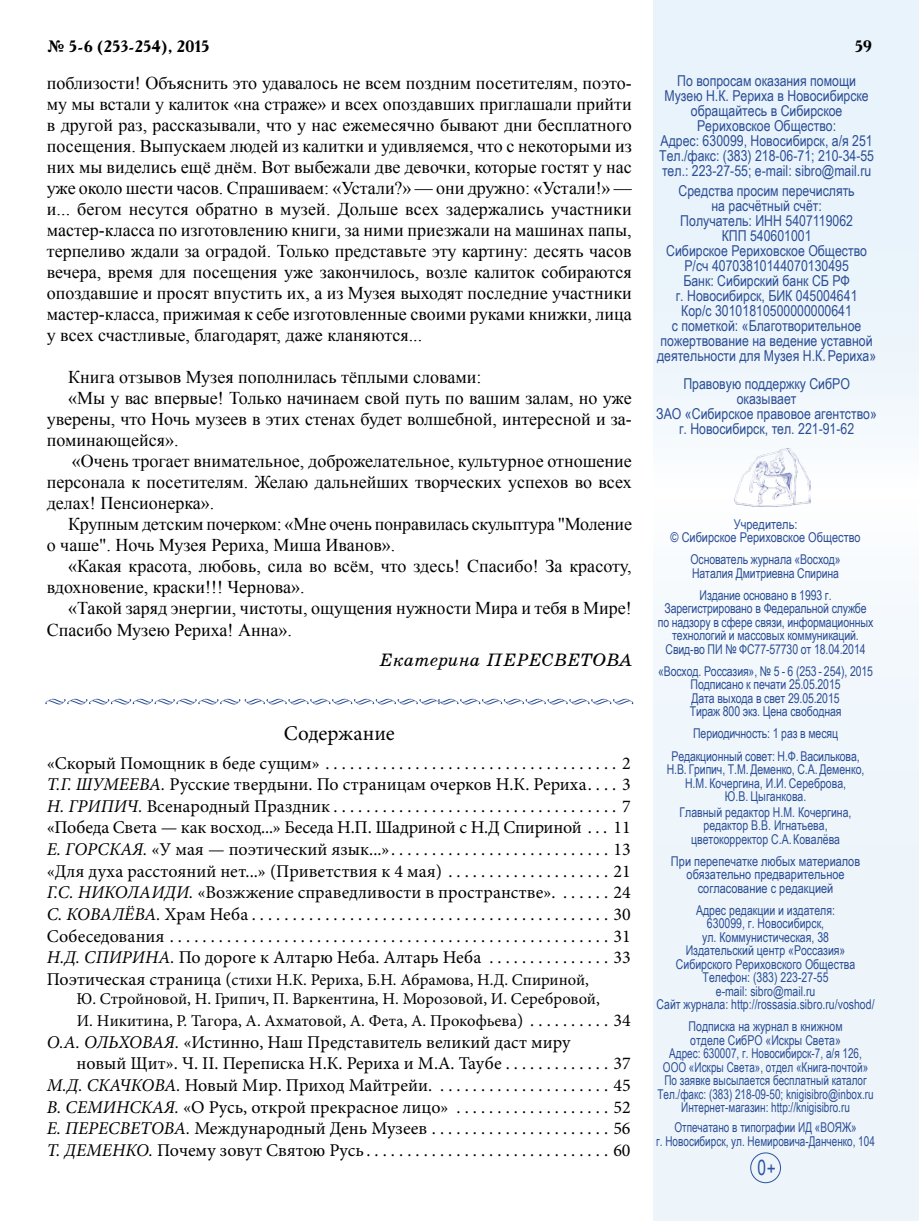
<style>
.page{position:relative;width:919px;height:1221px;background:#fff}
.page>*{position:absolute;margin:0;border:0;box-sizing:border-box;transform-origin:0 0}
.t1{font:21px "Minion Pro";color:#000}
.t2{font:21px "Arial Narrow";color:#2b52a0;scale:.9 1}
.t3{font:18px/21px "Times New Roman";color:#000;text-align:justify}
.t4{font:18px/21.6px "Minion Pro";color:#000;text-align:justify}
.t5{font:italic 18px "School";color:#000}
.t6{font:16.5px/19.8px "Minion Pro";color:#000}
.t7{font:700 16.5px "Academy C";color:#000}
.t8{font:15px/15px "Arial Narrow";color:#2b4e95;text-align:center}
.t9{font:13.5px/13.5px "Arial Narrow";color:#2b4e95;text-align:center;scale:.95 1}
.t10{font:13.5px/13.5px "Arial Narrow";color:#2b4e95;text-align:center}
.t11{font:13.5px/13.5px "Arial Narrow";color:#2b4e95;text-align:center;scale:.9 1}
.s1{font-style:italic}
.s2{font-size:18px}
</style>
<div class="page">
<div style="left:653px;top:0;width:265px;height:1220px;background:#edf5fb"></div>
<img style="left:733px;top:448px;width:77px;height:59px">
<div style="left:750px;top:1152px;width:30px;height:30px;border:1px solid #2b52a0;border-radius:50%"></div>
<svg style="left:45px;top:698px;width:588px;height:6px"></svg>
<p class="t7" style="left:47px;top:35px;width:164px">№ 5-6 (253-254), 2015</p>
<p class="t7" style="left:854px;top:35px;width:19px">59</p>
<p class="t3" style="left:47px;top:72px;width:586px">поблизости! Объяснить это удавалось не всем поздним посетителям, поэто&shy;му мы встали у калиток «на страже» и всех опоздавших приглашали прийти в другой раз, рассказывали, что у нас ежемесячно бывают дни бесплатного посещения. Выпускаем людей из калитки и удивляемся, что с некоторыми из них мы виделись ещё днём. Вот выбежали две девочки, которые гостят у нас уже около шести часов. Спрашиваем: «Устали?» — они дружно: «Устали!» — и... бегом несутся обратно в музей. Дольше всех задержались участники мастер-класса по изготовлению книги, за ними приезжали на машинах папы, терпеливо ждали за оградой. Только представьте эту картину: десять часов вечера, время для посещения уже закончилось, возле калиток собираются опоздавшие и просят впустить их, а из Музея выходят последние участники мастер-класса, прижимая к себе изготовленные своими руками книжки, лица у всех счастливые, благодарят, даже кланяются...</p>
<p class="t3" style="left:68px;top:366px;width:415px">Книга отзывов Музея пополнилась тёплыми словами:</p>
<p class="t3" style="left:68px;top:387px;width:565px">«Мы у вас впервые! Только начинаем свой путь по вашим залам, но уже</p>
<p class="t3" style="left:47px;top:408px;width:586px">уверены, что Ночь музеев в этих стенах будет волшебной, интересной и за-</p>
<p class="t3" style="left:47px;top:429px;width:133px">поминающейся».</p>
<p class="t3" style="left:72px;top:450px;width:561px">«Очень трогает внимательное, доброжелательное, культурное отношение</p>
<p class="t3" style="left:47px;top:471px;width:586px">персонала к посетителям. Желаю дальнейших творческих успехов во всех</p>
<p class="t3" style="left:47px;top:492px;width:169px">делах! Пенсионерка».</p>
<p class="t3" style="left:68px;top:513px;width:565px">Крупным детским почерком: «Мне очень понравилась скульптура "Моление</p>
<p class="t3" style="left:47px;top:534px;width:350px">о чаше". Ночь Музея Рериха, Миша Иванов».</p>
<p class="t3" style="left:68px;top:555px;width:565px">«Какая красота, любовь, сила во всём, что здесь! Спасибо! За красоту,</p>
<p class="t3" style="left:47px;top:576px;width:259px">вдохновение, краски!!! Чернова».</p>
<p class="t3" style="left:68px;top:597px;width:565px">«Такой заряд энергии, чистоты, ощущения нужности Мира и тебя в Мире!</p>
<p class="t3" style="left:47px;top:618px;width:246px">Спасибо Музею Рериха! Анна».</p>
<p class="t5" style="left:379px;top:649px;width:254px">Екатерина ПЕРЕСВЕТОВА</p>
<p class="t8" style="left:659px;top:73px;width:216px">По вопросам оказания помощи<br>Музею Н.К. Рериха в Новосибирске обращайтесь в Сибирское<br>Рериховское Общество:<br>Адрес: 630099, Новосибирск, а/я 251<br>Тел./факс: (383) 218-06-71; 210-34-55 тел.: 223-27-55; e-mail: sibro@mail.ru</p>
<p class="t8" style="left:657px;top:182px;width:221px">Средства просим перечислять<br>на расчётный счёт:<br>Получатель: ИНН 5407119062<br>КПП 540601001<br>Сибирское Рериховское Общество<br>Р/сч 40703810144070130495<br>Банк: Сибирский банк СБ РФ<br>г. Новосибирск, БИК 045004641<br>Кор/с 30101810500000000641<br>с пометкой: «Благотворительное пожертвование на ведение уставной деятельности для Музея Н.К.Рериха»</p>
<p class="t8" style="left:656px;top:375px;width:222px">Правовую поддержку СибРО оказывает<br>ЗАО «Сибирское правовое агентство» г. Новосибирск, тел. 221-91-62</p>
<p class="t10" style="left:670px;top:517px;width:192px">Учредитель:<br>© Сибирское Рериховское Общество</p>
<p class="t9" style="left:690px;top:552px;width:160px;text-align:left">Основатель журнала «Восход»<br>Наталия Дмитриевна Спирина</p>
<p class="t9" style="left:657px;top:588px;width:228px">Издание основано в 1993 г.<br>Зарегистрировано в Федеральной службе по надзору в сфере связи, информационных технологий и массовых коммуникаций.<br>Свид-во ПИ № ФС77-57730 от 18.04.2014</p>
<p class="t9" style="left:658px;top:664px;width:228px">«Восход. Россазия», № 5 - 6 (253 - 254), 2015<br>Подписано к печати 25.05.2015<br>Дата выхода в свет 29.05.2015<br>Тираж 800 экз. Цена свободная</p>
<p class="t9" style="left:671px;top:722px;width:199px;line-height:22px">Периодичность: 1 раз в месяц<br>Редакционный совет: Н.Ф. Василькова,</p>
<p class="t9" style="left:666px;top:762px;width:210px">Н.В. Грипич, Т.М. Деменко, С.А. Деменко,<br>Н.М. Кочергина, И.И. Сереброва,<br>Ю.В. Цыганкова.</p>
<p class="t9" style="left:679px;top:804px;width:182px">Главный редактор Н.М. Кочергина, редактор В.В. Игнатьева, цветокорректор С.А. Ковалёва</p>
<p class="t10" style="left:671px;top:853px;width:191px">При перепечатке любых материалов обязательно предварительное согласование с редакцией</p>
<p class="t9" style="left:656px;top:902px;width:231px">Адрес редакции и издателя:<br>630099, г. Новосибирск,<br>ул. Коммунистическая, 38<br>Издательский центр «Россазия»<br>Сибирского Рериховского Общества<br>Телефон: (383) 223-27-55<br>e-mail: sibro@mail.ru<br>Сайт журнала: http://rossasia.sibro.ru/voshod/</p>
<p class="t9" style="left:657px;top:1019px;width:229px">Подписка на журнал в книжном<br>отделе СибРО «Искры Света»<br>Адрес: 630007, г. Новосибирск-7, а/я 126, ООО «Искры Света», отдел «Книга-почтой» По заявке высылается бесплатный каталог Тел./факс: (383) 218-09-50; knigisibro@inbox.ru Интернет-магазин: http://knigisibro.ru</p>
<p class="t11" style="left:656px;top:1120px;width:244px">Отпечатано в типографии ИД «ВОЯЖ»<br>г. Новосибирск, ул. Немировича-Данченко, 104</p>
<p class="t1" style="left:284px;top:718px;width:113px">Содержание</p>
<p class="t4" style="left:47px;top:752px;width:585px">«Скорый Помощник в беде сущим» . . . . . . . . . . . . . . . . . . . . . . . . . . . . . . . . . . . . 2<br><span class="s1">Т.Г. ШУМЕЕВА.</span> Русские твердыни. По страницам очерков Н.К. Рериха . . . . 3<br><span class="s1">Н. ГРИПИЧ.</span> Всенародный Праздник . . . . . . . . . . . . . . . . . . . . . . . . . . . . . . . . . . . 7 «Победа Света — как восход... » Беседа Н.П. Шадриной с Н.Д Спириной . . . 11<br><span class="s1">Е. ГОРСКАЯ.</span> «У мая — поэтический язык... » . . . . . . . . . . . . . . . . . . . . . . . . . . . 13 «Для духа расстояний нет... » (Приветствия к 4 мая) . . . . . . . . . . . . . . . . . . . . 21<br><span class="s1">Г.С. НИКОЛАИДИ.</span> «Возжжение справедливости в пространстве». . . . . . . 24<br><span class="s1">С. КОВАЛЁВА.</span> Храм Неба . . . . . . . . . . . . . . . . . . . . . . . . . . . . . . . . . . . . . . . . . . . . 30<br>Собеседования . . . . . . . . . . . . . . . . . . . . . . . . . . . . . . . . . . . . . . . . . . . . . . . . . . . . . . 31<br><span class="s1">Н.Д. СПИРИНА.</span> По дороге к Алтарю Неба. Алтарь Неба . . . . . . . . . . . . . . . 33</p>
<p class="t6" style="left:77px;top:969px;width:525px;text-indent:-30px"><span class="s2">Поэтическая страница (</span>стихи Н.К. Рериха, Б.Н. Абрамова, Н.Д. Спириной,<br>Ю. Стройновой, Н. Грипич, П. Варкентина, Н. Морозовой, И. Серебровой,</p>
<p class="t6" style="left:77px;top:1010px;width:555px">И. Никитина, Р. Тагора, А. Ахматовой, А. Фета, А. Прокофьева<span class="s2">) . . . . . . . . . . 34</span></p>
<p class="t4" style="left:47px;top:1031px;width:525px"><span class="s1">О.А. ОЛЬХОВАЯ.</span> «Истинно, Наш Представитель великий даст миру</p>
<p class="t4" style="left:77px;top:1052px;width:555px">новый Щит». Ч. II. Переписка Н.К. Рериха и М.А. Таубе . . . . . . . . . . . . . 37</p>
<p class="t4" style="left:47px;top:1074px;width:585px"><span class="s1">М.Д. СКАЧКОВА.</span> Новый Мир. Приход Майтрейи. . . . . . . . . . . . . . . . . . . . . . 45</p>
<p class="t4" style="left:47px;top:1095px;width:585px"><span class="s1">В. СЕМИНСКАЯ.</span> «О Русь, открой прекрасное лицо» . . . . . . . . . . . . . . . . . . . 52</p>
<p class="t4" style="left:47px;top:1117px;width:585px"><span class="s1">Е. ПЕРЕСВЕТОВА.</span> Международный День Музеев . . . . . . . . . . . . . . . . . . . . . . 56</p>
<p class="t4" style="left:47px;top:1139px;width:585px"><span class="s1">Т. ДЕМЕНКО.</span> Почему зовут Святою Русь . . . . . . . . . . . . . . . . . . . . . . . . . . . . . . 60</p>
<p class="t2" style="left:757px;top:1151px;width:22px">0+</p>
</div>
